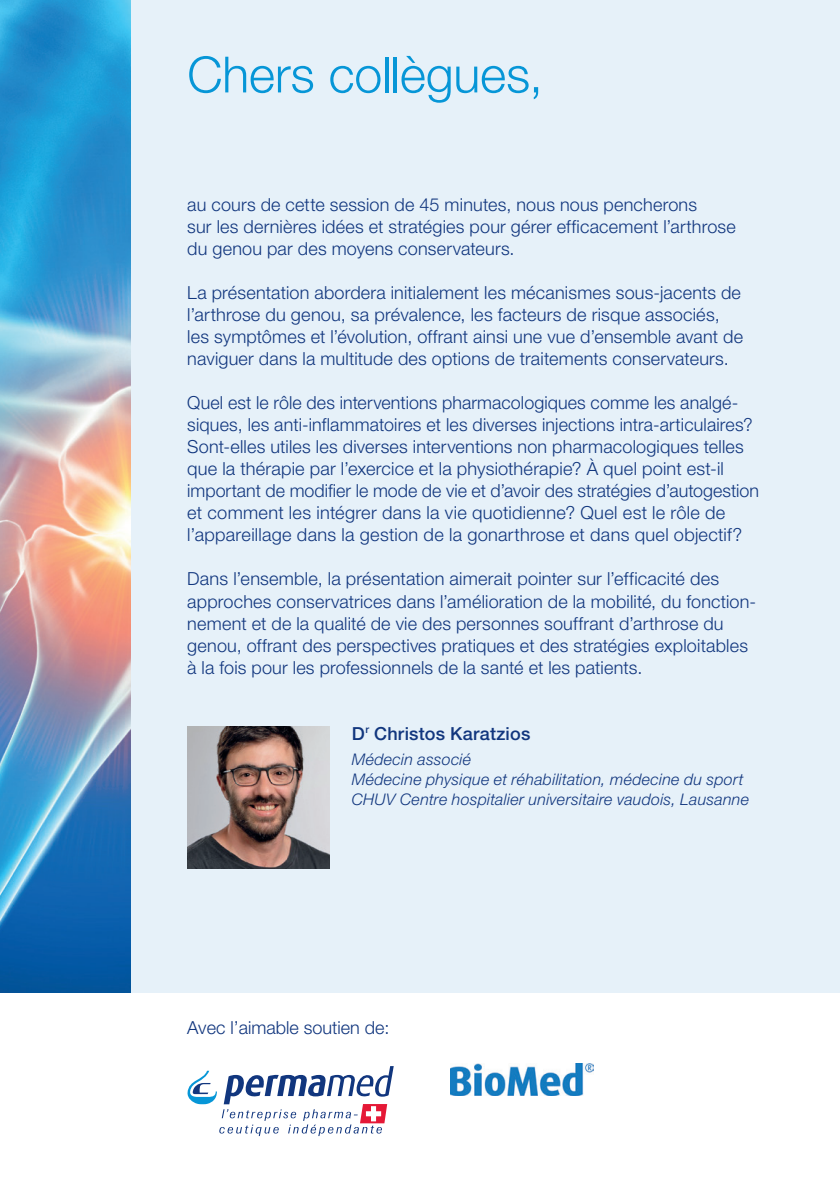
<style>
.page{position:relative;width:840px;height:1191px;background:#fff}
.page>*{position:absolute;margin:0;border:0;box-sizing:border-box;transform-origin:0 0}
.t1{font:300 50px "Helvetica Neue LT Pro";letter-spacing:-.005em;color:#0696d7}
.t2{font:300 18px/22px "Helvetica Neue LT Pro";letter-spacing:.01em;color:#11367e}
.t3{font:500 18px "Helvetica Neue LT Pro";letter-spacing:.015em;color:#11367e}
.t4{font:italic 300 16px/20px "Helvetica Neue LT Pro";letter-spacing:.015em;color:#11367e}
</style>
<div class="page">
<div style="left:0;top:0;width:839px;height:992px;background:#e6f1f9"></div>
<img style="left:0;top:0;width:130px;height:992px">
<svg style="left:187px;top:1066px;width:206px;height:70px"></svg>
<img style="left:187px;top:726px;width:142px;height:142px">
<img style="left:450px;top:1063px;width:143px;height:32px">
<h1 class="t1" style="left:187px;top:44px;width:357px">Chers collègues,</h1>
<p class="t2" style="left:187px;top:194px;width:549px">au cours de cette session de 45 minutes, nous nous pencherons<br>sur les dernières idées et stratégies pour gérer efficacement l’arthrose du genou par des moyens conservateurs.</p>
<p class="t2" style="left:187px;top:281px;width:557px">La présentation abordera initialement les mécanismes sous-jacents de l’arthrose du genou, sa prévalence, les facteurs de risque associés, les symptômes et l’évolution, offrant ainsi une vue d’ensemble avant de naviguer dans la multitude des options de traitements conservateurs.</p>
<p class="t2" style="left:187px;top:392px;width:573px">Quel est le rôle des interventions pharmacologiques comme les analgé&shy;siques, les anti-inflammatoires et les diverses injections intra-articulaires?<br>Sont-elles utiles les diverses interventions non pharmacologiques telles que la thérapie par l’exercice et la physiothérapie? À quel point est-il important de modifier le mode de vie et d’avoir des stratégies d’autogestion et comment les intégrer dans la vie quotidienne? Quel est le rôle de l’appareillage dans la gestion de la gonarthrose et dans quel objectif?</p>
<p class="t2" style="left:187px;top:567px;width:570px">Dans l’ensemble, la présentation aimerait pointer sur l’efficacité des approches conservatrices dans l’amélioration de la mobilité, du fonction&shy;nement et de la qualité de vie des personnes souffrant d’arthrose du genou, offrant des perspectives pratiques et des stratégies exploitables à la fois pour les professionnels de la santé et les patients.</p>
<p class="t3" style="left:351px;top:722px;width:180px">D<sup>r</sup> Christos Karatzios</p>
<p class="t4" style="left:351px;top:749px;width:398px">Médecin associé<br>Médecine physique et réhabilitation, médecine du sport<br>CHUV Centre hospitalier universitaire vaudois, Lausanne</p>
<p class="t2" style="left:187px;top:1016px;width:204px">Avec l’aimable soutien de:</p>
</div>
